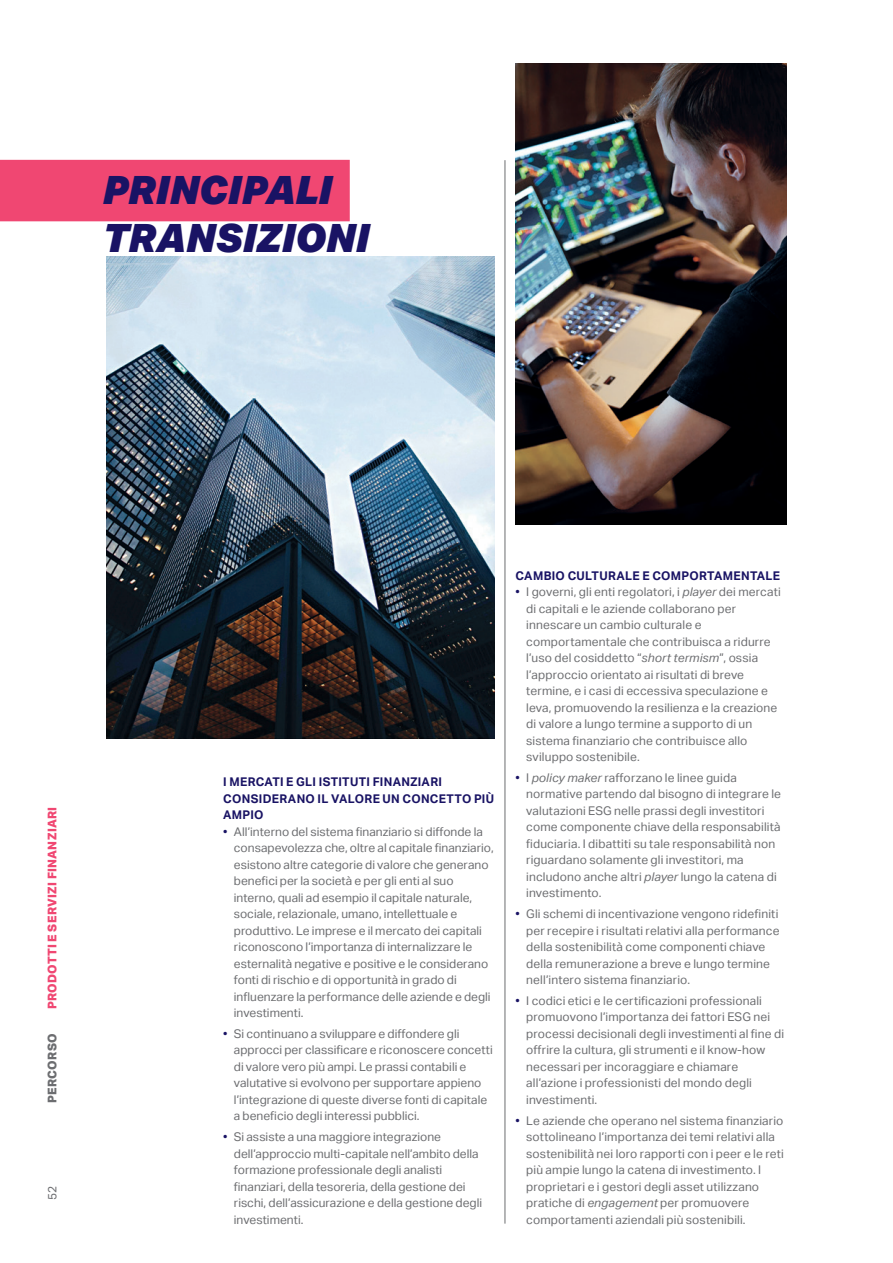
<style>
.page{position:relative;width:893px;height:1263px;background:#fff}
.page>*{position:absolute;margin:0;border:0;box-sizing:border-box;transform-origin:0 0}
.t1{font:italic 900 39px/48px "Aktiv Grotesk";color:#191364}
.t2{font:12px/16.5px "Aktiv Grotesk";letter-spacing:.01em;color:#6c6d70}
.t3{font:700 12px/16.5px "Aktiv Grotesk";letter-spacing:.025em;color:#191364}
.t4{font:800 12px "Aktiv Grotesk";letter-spacing:.025em;color:#f04772}
.t5{font:800 12px "Aktiv Grotesk";letter-spacing:.02em;color:#6c6d70}
.s1{color:#191364}
.s2{font-style:italic}
</style>
<div class="page">
<hr style="left:505px;top:160px;width:1px;height:1063px;background:#6c6d70">
<img style="left:106px;top:257px;width:388px;height:481px">
<img style="left:516px;top:64px;width:271px;height:460px">
<div style="left:0;top:160px;width:350px;height:61px;background:#f04772"></div>
<h1 class="t1" style="left:102px;top:165px;width:268px">PRINCIPALI<br>TRANSIZIONI</h1>
<p class="t4" style="left:45px;top:1009px;width:204px;rotate:-90deg">PRODOTTI E SERVIZI FINANZIARI</p>
<p class="t5" style="left:45px;top:1103px;width:71px;rotate:-90deg">PERCORSO</p>
<p class="t2" style="left:44px;top:1200px;width:16px;rotate:-90deg">52</p>
<p class="t3" style="left:223px;top:774px;width:272px">I MERCATI E GLI ISTITUTI FINANZIARI<br>CONSIDERANO IL VALORE UN CONCETTO PIÙ<br>AMPIO</p>
<p class="t2" style="left:234px;top:823px;width:261px;text-indent:-11px"><span class="s1">•</span> All’interno del sistema finanziario si diffonde la consapevolezza che, oltre al capitale finanziario, esistono altre categorie di valore che generano benefici per la società e per gli enti al suo interno, quali ad esempio il capitale naturale, sociale, relazionale, umano, intellettuale e produttivo. Le imprese e il mercato dei capitali riconoscono l’importanza di internalizzare le esternalità negative e positive e le considerano fonti di rischio e di opportunità in grado di influenzare la performance delle aziende e degli investimenti.</p>
<p class="t2" style="left:234px;top:1025px;width:260px;text-indent:-11px"><span class="s1">•</span> Si continuano a sviluppare e diffondere gli approcci per classificare e riconoscere concetti di valore vero più ampi. Le prassi contabili e valutative si evolvono per supportare appieno l’integrazione di queste diverse fonti di capitale a beneficio degli interessi pubblici.</p>
<p class="t2" style="left:234px;top:1129px;width:250px;text-indent:-11px"><span class="s1">•</span> Si assiste a una maggiore integrazione dell’approccio multi-capitale nell’ambito della formazione professionale degli analisti finanziari, della tesoreria, della gestione dei rischi, dell’assicurazione e della gestione degli investimenti.</p>
<p class="t3" style="left:516px;top:567px;width:266px">CAMBIO CULTURALE E COMPORTAMENTALE</p>
<p class="t2" style="left:526px;top:584px;width:256px;text-indent:-11px"><span class="s1">•</span> I governi, gli enti regolatori, i <span class="s2">player</span> dei mercati di capitali e le aziende collaborano per innescare un cambio culturale e comportamentale che contribuisca a ridurre l’uso del cosiddetto “<span class="s2">short termism</span>”, ossia l’approccio orientato ai risultati di breve termine, e i casi di eccessiva speculazione e leva, promuovendo la resilienza e la creazione di valore a lungo termine a supporto di un sistema finanziario che contribuisce allo sviluppo sostenibile.</p>
<p class="t2" style="left:526px;top:769px;width:256px;text-indent:-11px"><span class="s1">•</span> I <span class="s2">policy maker</span> rafforzano le linee guida normative partendo dal bisogno di integrare le valutazioni ESG nelle prassi degli investitori come componente chiave della responsabilità fiduciaria. I dibattiti su tale responsabilità non riguardano solamente gli investitori, ma includono anche altri <span class="s2">player</span> lungo la catena di investimento.</p>
<p class="t2" style="left:526px;top:906px;width:255px;text-indent:-11px"><span class="s1">•</span> Gli schemi di incentivazione vengono ridefiniti per recepire i risultati relativi alla performance della sostenibilità come componenti chiave della remunerazione a breve e lungo termine nell’intero sistema finanziario.</p>
<p class="t2" style="left:526px;top:992px;width:259px;text-indent:-11px"><span class="s1">•</span> I codici etici e le certificazioni professionali promuovono l’importanza dei fattori ESG nei processi decisionali degli investimenti al fine di offrire la cultura, gli strumenti e il know-how necessari per incoraggiare e chiamare all’azione i professionisti del mondo degli investimenti.</p>
<p class="t2" style="left:526px;top:1112px;width:259px;text-indent:-11px"><span class="s1">•</span> Le aziende che operano nel sistema finanziario sottolineano l’importanza dei temi relativi alla sostenibilità nei loro rapporti con i peer e le reti più ampie lungo la catena di investimento. I proprietari e i gestori degli asset utilizzano pratiche di <span class="s2">engagement</span> per promuovere comportamenti aziendali più sostenibili.</p>
</div>
